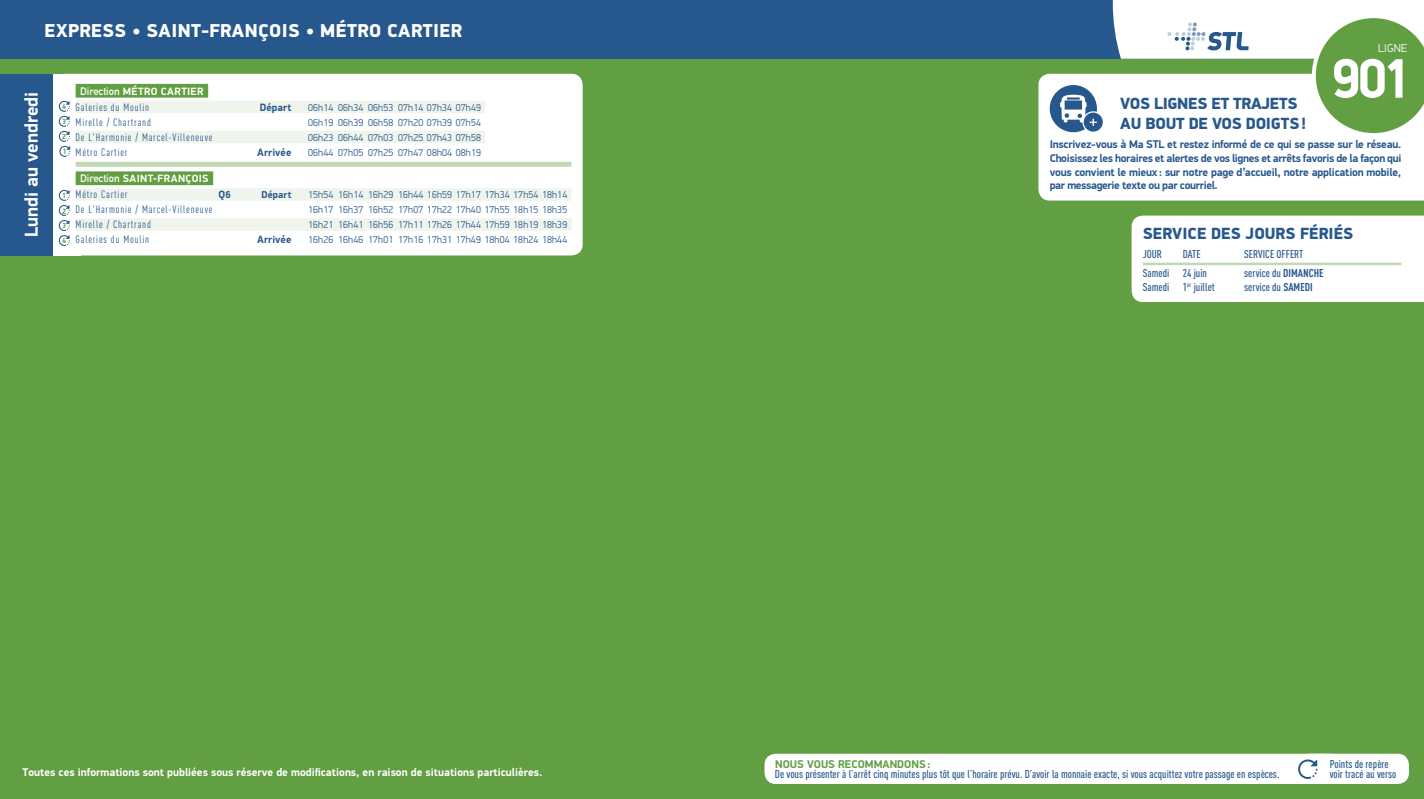
<style>
.page{position:relative;width:1424px;height:799px;background:#fff}
.page>*{position:absolute;margin:0;border:0;box-sizing:border-box;transform-origin:0 0}
.t1{font:700 56px "PF Din Display Pro";color:#fff}
.t2{font:900 18.75px "PF Din Display Pro";letter-spacing:.02em;color:#fff}
.t3{font:700 18.75px "PF Din Display Pro";color:#fff}
.t4{font:900 16.25px/19.5px "PF Din Display Pro";letter-spacing:-.02em;color:#27588d}
.t5{font:900 16.25px "PF Din Display Pro";color:#27588d}
.t6{font:300 11.38px "PF Din Display Pro";letter-spacing:.02em;color:#fff}
.t7{font:500 11.25px/10px "DIN Cond";color:#27588d}
.t8{font:700 11.25px/13.8px "PF Din Display Pro";letter-spacing:-.02em;color:#27588d;text-align:justify}
.t9{font:700 11.25px "PF Din Display Pro";color:#fff}
.t10{font:700 11.25px "PF Din Display Pro";color:#619f42}
.t11{font:10.62px "DIN Cond";letter-spacing:.075em;color:#27588d}
.t12{font:700 10.62px "PF Din Display Pro";letter-spacing:.045em;color:#fff}
.t13{font:700 10.62px "PF Din Display Pro";letter-spacing:.005em;color:#27588d}
.t14{font:700 10.62px "DIN Alternate";color:#fff}
.t15{font:300 10px "PF Din Display Pro";letter-spacing:.02em;color:#27588d}
.t16{font:700 10px "PF Din Display Pro";letter-spacing:.01em;color:#27588d}
.t17{font:700 7.75px "PF Din Display Pro";color:#619f42}
.t18{font:700 7.5px "PF Din Display Pro";color:#619f42}
.s1{font-family:"DIN Alternate"}
.s2{font-family:"PF Din Display Pro"}
.s3{font-size:10px}
.s4{font-weight:700}
</style>
<div class="page">
<div style="left:0;top:59px;width:1423px;height:740px;background:#619f42"></div>
<div style="left:1038px;top:74px;width:385px;height:127px;background:#fff"></div>
<svg style="left:1049px;top:85px;width:47px;height:47px"></svg>
<div style="left:1082px;top:112px;width:21px;height:20px;background:#27588d;border-radius:50%"></div>
<div style="left:1082px;top:111px;width:21px;height:22px;border:1px solid #fff;border-radius:50%"></div>
<svg style="left:1059px;top:73px;width:37px;height:681px"></svg>
<div style="left:764px;top:754px;width:577px;height:30px;background:#fff;border-radius:11px"></div>
<div style="left:1297px;top:753px;width:111px;height:31px;background:#fff;border-radius:11px"></div>
<svg style="left:1298px;top:759px;width:19px;height:20px"></svg>
<div style="left:1131px;top:216px;width:292px;height:86px;background:#fff"></div>
<hr style="left:1142px;top:263px;width:259px;height:2px;background:#c0d8b4">
<div style="left:0;top:74px;width:80px;height:181px;background:#fff"></div>
<div style="left:70px;top:74px;width:512px;height:181px;background:#fff"></div>
<div style="left:76px;top:84px;width:132px;height:14px;background:#619f42"></div>
<div style="left:76px;top:101px;width:409px;height:12px;background:#eff5ec"></div>
<div style="left:76px;top:116px;width:409px;height:12px;background:#fff"></div>
<div style="left:76px;top:131px;width:409px;height:12px;background:#eff5ec"></div>
<div style="left:76px;top:146px;width:409px;height:12px;background:#fff"></div>
<div style="left:76px;top:171px;width:137px;height:14px;background:#619f42"></div>
<div style="left:76px;top:162px;width:495px;height:5px;background:#c0d8b4"></div>
<div style="left:76px;top:188px;width:495px;height:13px;background:#eff5ec"></div>
<div style="left:76px;top:203px;width:495px;height:13px;background:#fff"></div>
<div style="left:76px;top:218px;width:495px;height:13px;background:#eff5ec"></div>
<div style="left:76px;top:233px;width:495px;height:13px;background:#fff"></div>
<div style="left:57px;top:99px;width:14px;height:14px;background:#fff;border-radius:50%"></div>
<div style="left:57px;top:129px;width:14px;height:14px;background:#fff;border-radius:50%"></div>
<div style="left:57px;top:114px;width:14px;height:14px;background:#fff;border-radius:50%"></div>
<svg style="left:58px;top:144px;width:14px;height:14px"></svg>
<svg style="left:58px;top:100px;width:12px;height:57px"></svg>
<div style="left:0;top:74px;width:53px;height:181px;background:#27588d"></div>
<div style="left:57px;top:188px;width:14px;height:14px;background:#fff;border-radius:50%"></div>
<div style="left:57px;top:233px;width:14px;height:14px;background:#fff;border-radius:50%"></div>
<div style="left:57px;top:203px;width:14px;height:14px;background:#fff;border-radius:50%"></div>
<div style="left:57px;top:218px;width:14px;height:14px;background:#fff;border-radius:50%"></div>
<svg style="left:58px;top:189px;width:12px;height:57px"></svg>
<div style="left:0;top:0;width:1423px;height:59px;background:#27588d"></div>
<svg style="left:1112px;top:0;width:311px;height:137px"></svg>
<h2 class="t2" style="left:45px;top:19px;width:419px">EXPRESS • SAINT-FRANÇOIS • MÉTRO CARTIER</h2>
<h2 class="t3" style="left:20px;top:237px;width:147px;rotate:-90deg">Lundi au vendredi</h2>
<p class="t18" style="left:62px;top:102px;width:6px">4</p>
<p class="t18" style="left:62px;top:132px;width:6px">2</p>
<p class="t18" style="left:62px;top:117px;width:6px">3</p>
<p class="t18" style="left:63px;top:147px;width:6px">1</p>
<p class="t18" style="left:62px;top:191px;width:6px">1</p>
<p class="t18" style="left:62px;top:236px;width:6px">4</p>
<p class="t17" style="left:62px;top:206px;width:6px">2</p>
<p class="t18" style="left:62px;top:221px;width:6px">3</p>
<p class="t12" style="left:80px;top:84px;width:125px"><span class="s1">Direction</span> MÉTRO CARTI ER</p>
<p class="t11" style="left:76px;top:101px;width:75px">Galeries du Moulin</p>
<p class="t13" style="left:260px;top:101px;width:33px">Départ</p>
<p class="t15" style="left:308px;top:102px;width:174px">06h14 06h34 06h53 07h14 07h34 07h49</p>
<p class="t11" style="left:76px;top:116px;width:77px">Mirelle / Chartrand</p>
<p class="t15" style="left:308px;top:117px;width:174px">06h19 06h39 06h58 07h20 07h39 07h54</p>
<p class="t11" style="left:76px;top:131px;width:138px">De L'Harmonie / Marcel-Villeneuve</p>
<p class="t15" style="left:308px;top:132px;width:174px">06h23 06h44 07h03 07h25 07h43 07h58</p>
<p class="t11" style="left:76px;top:146px;width:53px">Métro Cartier</p>
<p class="t13" style="left:231px;top:146px;width:18px">A</p>
<p class="t13" style="left:264px;top:146px;width:29px">rrivée</p>
<p class="t15" style="left:308px;top:147px;width:174px">06h44 07h05 07h25 07h47 08h04 08h19</p>
<p class="t14" style="left:80px;top:170px;width:57px">Direction <span class="s2">SAINT</span></p>
<p class="t12" style="left:153px;top:172px;width:57px">-FRANÇOIS</p>
<p class="t11" style="left:76px;top:188px;width:53px">Métro Cartier</p>
<p class="t13" style="left:218px;top:188px;width:14px">Q<span class="s3">6</span></p>
<p class="t16" style="left:261px;top:189px;width:31px">Départ</p>
<p class="t15" style="left:308px;top:189px;width:261px">15h54 16h14 16h29 16h44 16h59 17h17 17h34 17h54 18h14</p>
<p class="t11" style="left:76px;top:203px;width:138px">De L'Harmonie / Marcel-Villeneuve</p>
<p class="t15" style="left:308px;top:204px;width:261px">16h17 16h37 16h52 17h07 17h22 17h40 17h55 18h15 18h35</p>
<p class="t11" style="left:76px;top:218px;width:77px">Mirelle / Chartrand</p>
<p class="t15" style="left:308px;top:219px;width:261px">16h21 16h41 16h56 17h11 17h26 17h44 17h59 18h19 18h39</p>
<p class="t11" style="left:76px;top:233px;width:75px">Galeries du Moulin</p>
<p class="t13" style="left:231px;top:233px;width:18px">A</p>
<p class="t13" style="left:264px;top:233px;width:29px">rrivée</p>
<p class="t15" style="left:308px;top:234px;width:261px">16h26 16h46 17h01 17h16 17h31 17h49 18h04 18h24 18h44</p>
<p class="t9" style="left:22px;top:766px;width:521px">Toutes ces informations sont publiées sous réserve de modifications, en raison de situations particulières.</p>
<p class="t6" style="left:1377px;top:42px;width:31px">LIGNE</p>
<h1 class="t1" style="left:1330px;top:45px;width:82px">901</h1>
<h3 class="t4" style="left:1120px;top:94px;width:187px">VOS LIGNES ET TRAJETS<br>AU BOUT DE VOS DOIGTS!</h3>
<p class="t8" style="left:1049px;top:138px;width:353px">I nscrivez-vous à Ma STL et restez informé de ce qui se passe sur le réseau.<br>Choisissez les horaires et alertes de vos lignes et arrêts favoris de la façon qui vous convient le mieux: sur notre page d’accueil, notre application mobile, par messagerie texte ou par courriel.</p>
<h3 class="t5" style="left:1142px;top:223px;width:212px">SERVICE DES JOURS FÉRIÉS</h3>
<p class="t7" style="left:1142px;top:249px;width:21px">JOUR</p>
<p class="t7" style="left:1182px;top:249px;width:19px">DATE</p>
<p class="t7" style="left:1243px;top:249px;width:61px">SERVICE OFFERT</p>
<p class="t7" style="left:1142px;top:268px;width:66px">Samedi 24 juin</p>
<p class="t7" style="left:1243px;top:268px;width:81px">service du <span class="s4">DIMANCHE</span></p>
<p class="t7" style="left:1142px;top:281px;width:73px">Samedi 1<sup>er</sup> juillet</p>
<p class="t7" style="left:1243px;top:281px;width:70px">service du <span class="s4">SAMEDI</span></p>
<p class="t10" style="left:775px;top:757px;width:8px">NOU</p>
<p class="t10" style="left:797px;top:757px;width:135px">S VOUS RECOMMANDONS:</p>
<p class="t7" style="left:774px;top:768px;width:506px">De vous présenter à l’arrêt cinq minutes plus tôt que l’horaire prévu. D’avoir la monnaie exacte, si vous acquittez votre passage en espèces.</p>
<p class="t7" style="left:1329px;top:759px;width:68px">Points de repère voir tracé au verso</p>
</div>
